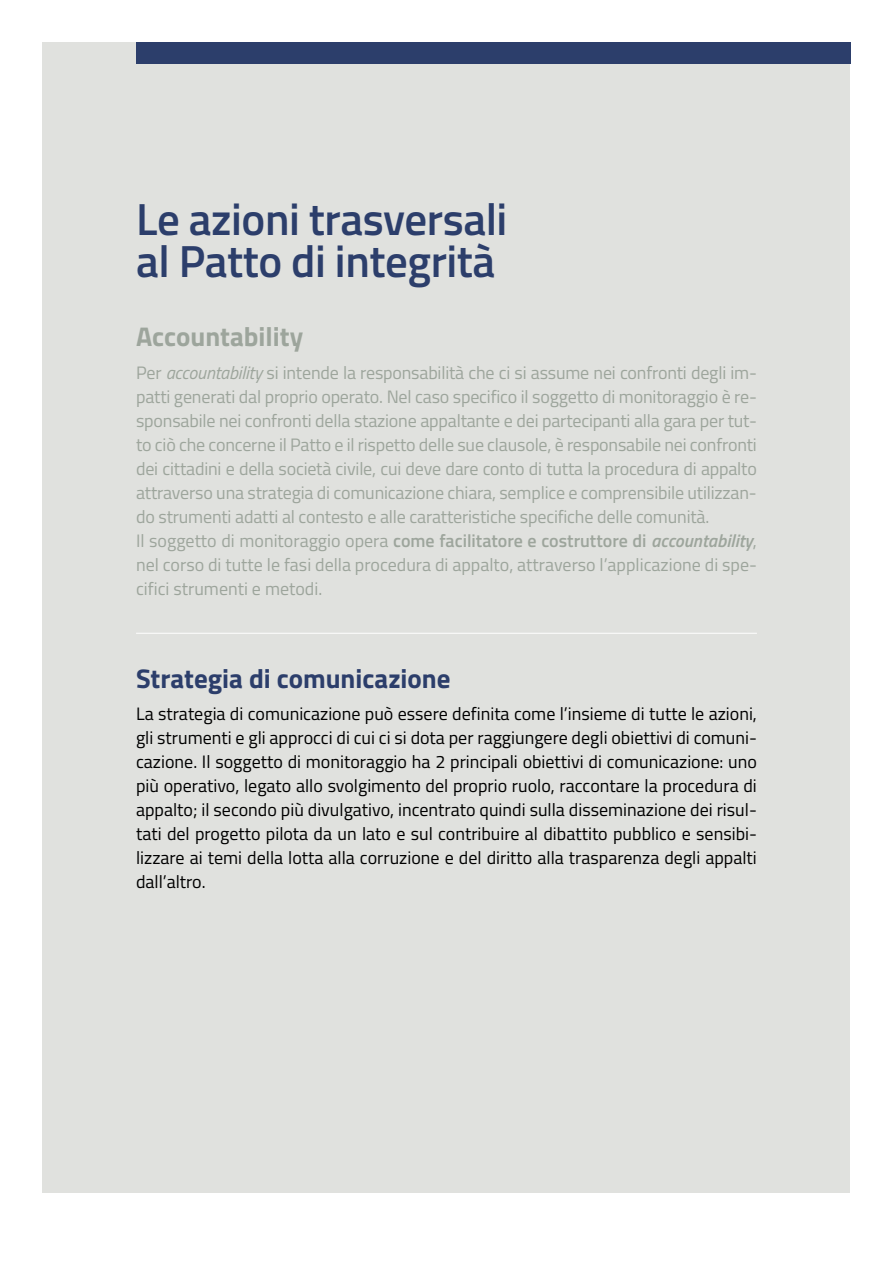
<style>
.page{position:relative;width:893px;height:1263px;background:#fff}
.page>*{position:absolute;margin:0;border:0;box-sizing:border-box;transform-origin:0 0}
.t1{font:600 45px/42px "Titillium";letter-spacing:-.01em;color:#2c3e6b}
.t2{font:700 27px "Titillium";color:#2c3e6b}
.t3{font:700 27px "Titillium";color:#9da59c}
.t4{font:18px/24px "Titillium";letter-spacing:-.01em;color:#9da59c}
.t5{font:18px/24px "Titillium";color:#000;text-align:justify}
.s1{font-style:italic}
.s2{font-weight:600}
.s3{font-weight:600;font-style:italic}
</style>
<div class="page">
<div style="left:43px;top:43px;width:807px;height:1150px;background:#e0e1de"></div>
<hr style="left:136px;top:633px;width:621px;height:1px;background:#fff">
<div style="left:136px;top:43px;width:714px;height:21px;background:#2c3e6b"></div>
<h1 class="t1" style="left:136px;top:196px;width:373px">Le azioni trasversali al Patto di integrità</h1>
<h2 class="t3" style="left:136px;top:316px;width:169px">Accountability</h2>
<p class="t4" style="left:136px;top:359px;width:622px">Per <span class="s1">accountability</span> si intende la responsabilità che ci si assume nei confronti degli im&shy;patti generati dal proprio operato. Nel caso specifico il soggetto di monitoraggio è re&shy;sponsabile nei confronti della stazione appaltante e dei partecipanti alla gara per tut&shy;to ciò che concerne il Patto e il rispetto delle sue clausole, è responsabile nei confronti dei cittadini e della società civile, cui deve dare conto di tutta la procedura di appalto attraverso una strategia di comunicazione chiara, semplice e comprensibile utilizzan&shy;do strumenti adatti al contesto e alle caratteristiche specifiche delle comunità.<br>Il soggetto di monitoraggio opera <span class="s2">come facilitatore e costruttore di</span> <span class="s3">accountability</span>, nel corso di tutte le fasi della procedura di appalto, attraverso l’applicazione di spe&shy;cifici strumenti e metodi.</p>
<h2 class="t2" style="left:136px;top:657px;width:316px">Strategia di comunicazione</h2>
<p class="t5" style="left:136px;top:701px;width:622px">La strategia di comunicazione può essere definita come l’insieme di tutte le azioni, gli strumenti e gli approcci di cui ci si dota per raggiungere degli obiettivi di comuni&shy;cazione. Il soggetto di monitoraggio ha 2 principali obiettivi di comunicazione: uno più operativo, legato allo svolgimento del proprio ruolo, raccontare la procedura di appalto; il secondo più divulgativo, incentrato quindi sulla disseminazione dei risul&shy;tati del progetto pilota da un lato e sul contribuire al dibattito pubblico e sensibi&shy;lizzare ai temi della lotta alla corruzione e del diritto alla trasparenza degli appalti dall’altro.</p>
</div>
